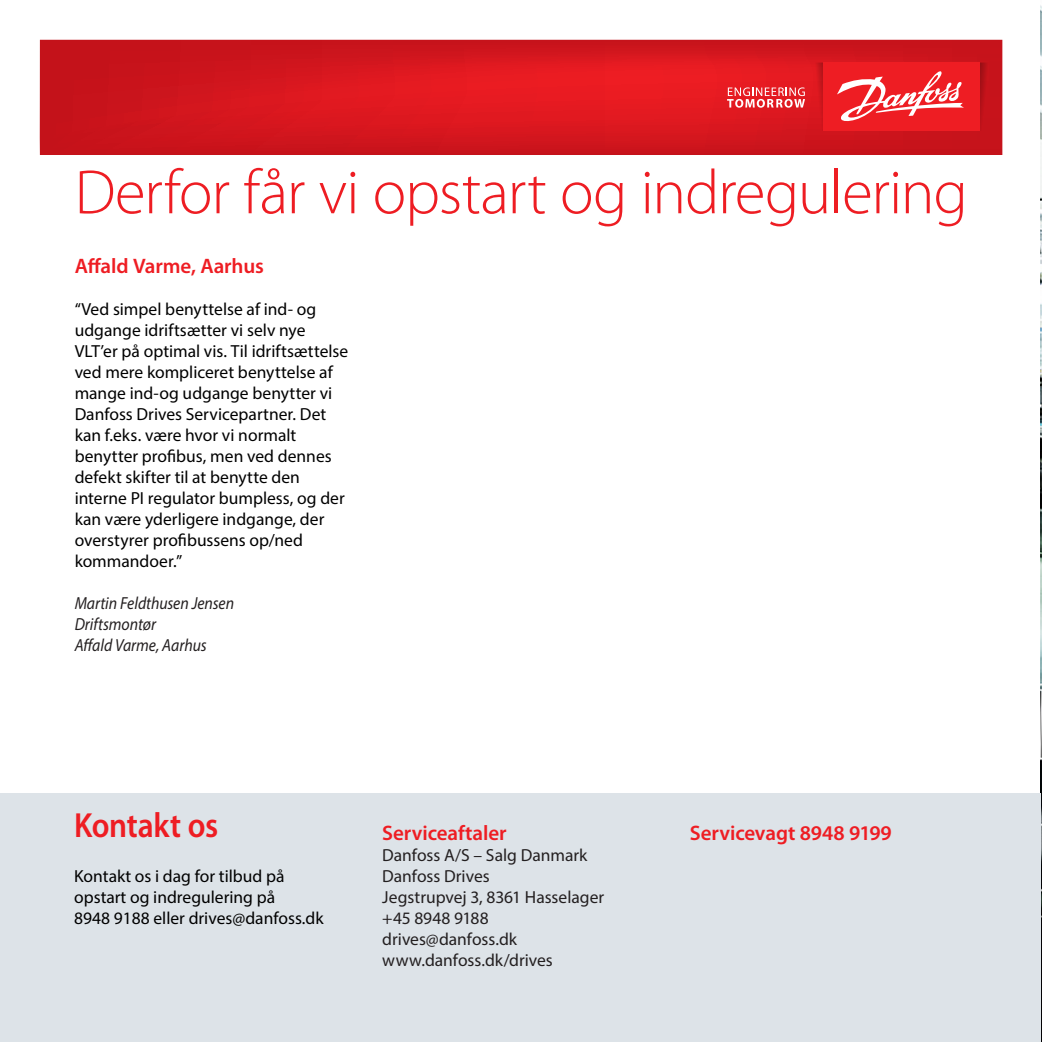
<style>
.page{position:relative;width:1042px;height:1042px;background:#fff}
.page>*{position:absolute;margin:0;border:0;box-sizing:border-box;transform-origin:0 0}
.Headline_1{font:300 63px "Myriad Pro";letter-spacing:-.015em;color:#ee1d23}
.Headline_2{font:600 35px "Myriad Pro";letter-spacing:-.01em;color:#ee1d23;scale:.9 1}
.Headline_2-2{font:600 21px "Myriad Pro";letter-spacing:-.005em;color:#ee1d23}
.Headline_1-2{font:600 21px "Myriad Pro";letter-spacing:-.005em;color:#ee1d23}
.Headline_2-3{font:17.5px/21px "Myriad Pro";color:#000}
.Headline_2-4{font:17.5px/21px "Myriad Pro";color:#231f20}
.Headline_1-3{font:17.5px/21px "Myriad Pro";color:#000}
.Headline_2-5{font:italic 17.5px "Myriad Pro";color:#231f20;scale:.9 1}
</style>
<div class="page">
<img style="left:1040px;top:5px;width:2px;height:1037px">
<svg style="left:40px;top:40px;width:962px;height:115px;background:#d3151d"></svg>
<svg style="left:979px;top:63px;width:13px;height:68px"></svg>
<div style="left:823px;top:63px;width:156px;height:68px;background:#ee1d23"></div>
<svg style="left:727px;top:63px;width:96px;height:68px;background:#e12c33"></svg>
<svg style="left:837px;top:71px;width:127px;height:51px"></svg>
<div style="left:0;top:794px;width:1040px;height:248px;background:#dde3e8"></div>
<p class="Headline_1" style="left:75px;top:158px;width:894px">Derfor får vi opstart og indregulering</p>
<p class="Headline_2-2" style="left:75px;top:254px;width:191px">Affald Varme, Aarhus</p>
<p class="Headline_2-3" style="left:75px;top:298px;width:275px">“Ved simpel benyttelse af ind- og udgange idriftsætter vi selv nye VLT’er på optimal vis. Til idriftsættelse ved mere kompliceret benyttelse af mange ind-og udgange benytter vi Danfoss Drives Servicepartner. Det kan f.eks. være hvor vi normalt benytter profibus, men ved dennes defekt skifter til at benytte den interne PI regulator bumpless, og der kan være yderligere indgange, der overstyrer profibussens op/ned kommandoer.”</p>
<p class="Headline_2-5" style="left:75px;top:592px;width:179px">Martin Feldthusen Jensen</p>
<p class="Headline_2-5" style="left:75px;top:613px;width:92px">Driftsmontør</p>
<p class="Headline_2-5" style="left:75px;top:634px;width:148px">Affald Varme, Aarhus</p>
<p class="Headline_2" style="left:74px;top:806px;width:162px">Kontakt os</p>
<p class="Headline_1-3" style="left:74px;top:865px;width:212px">Kontakt os i dag for tilbud på opstart og indregulering på</p>
<p class="Headline_1-3" style="left:74px;top:907px;width:251px">8948 9188 eller drives@danfoss.dk</p>
<p class="Headline_1-2" style="left:382px;top:821px;width:126px">Serviceaftaler</p>
<p class="Headline_2-4" style="left:382px;top:844px;width:207px">Danfoss A/S – Salg Danmark</p>
<p class="Headline_2-4" style="left:382px;top:865px;width:109px">Danfoss Drives</p>
<p class="Headline_2-4" style="left:382px;top:886px;width:223px">Jegstrupvej 3, 8361 Hasselager</p>
<p class="Headline_2-4" style="left:382px;top:907px;width:108px">+45 8948 9188</p>
<p class="Headline_2-4" style="left:382px;top:928px;width:172px">drives@danfoss.dk www.danfoss.dk/drives</p>
<p class="Headline_2-2" style="left:690px;top:821px;width:203px">Servicevagt 8948 9199</p>
</div>
